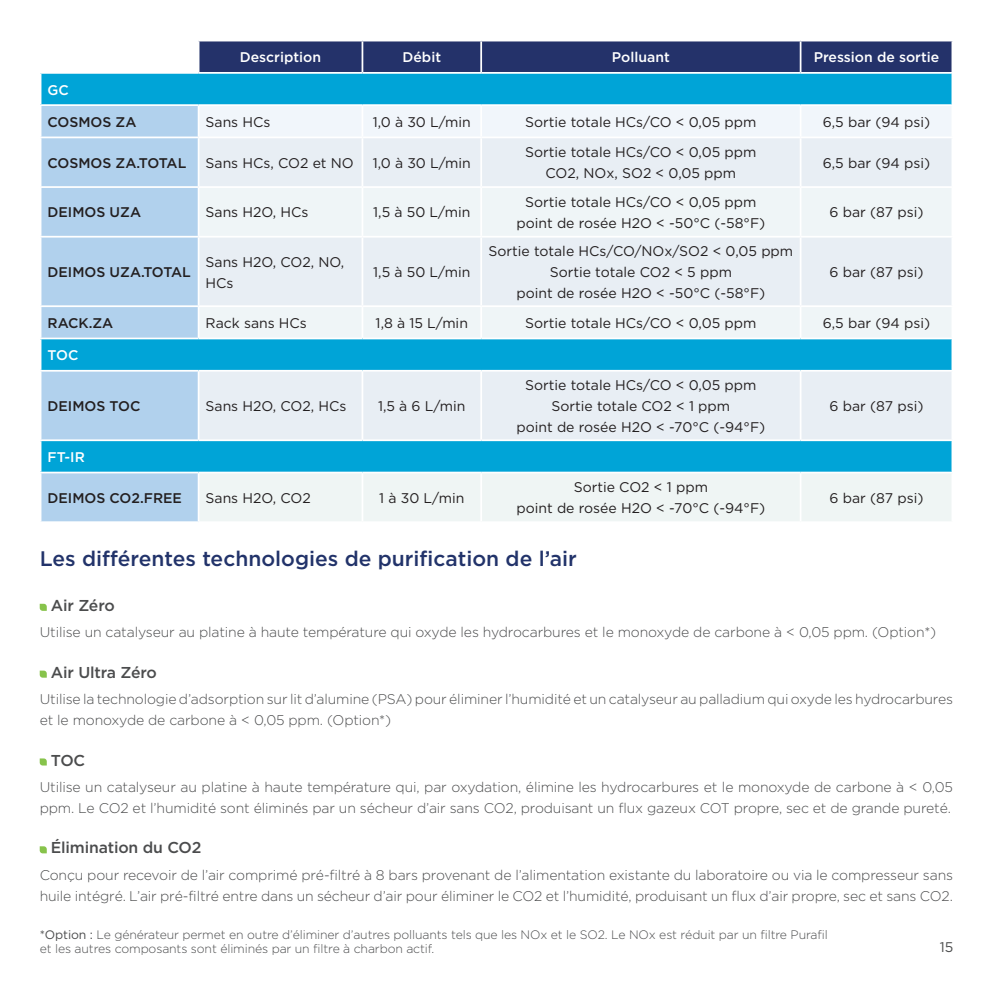
<style>
.page{position:relative;width:993px;height:993px;background:#fff}
.page>*{position:absolute;margin:0;border:0;box-sizing:border-box;transform-origin:0 0}
.t1{font:500 21px "Gotham";color:#22336a}
.t2{font:500 15.75px "Gotham";letter-spacing:-.01em;color:#4b4c4d}
.t3{font:300 14px/21px "Gotham";letter-spacing:-.01em;color:#4b4c4d}
.t4{font:14px/21px "Gotham";color:#231f20;text-align:center}
.t5{font:500 14px "Gotham";color:#231f20}
.t6{font:500 14px "Gotham";color:#fff}
.t7{font:14px "Gotham";color:#4b4c4d}
.t8{font:300 12.25px/14px "Gotham";letter-spacing:-.01em;color:#4b4c4d}
.s1{font-weight:400}
</style>
<div class="page">
<div style="left:199px;top:41px;width:752px;height:31px;background:#24326a"></div>
<div style="left:41px;top:73px;width:911px;height:32px;background:#00a4d7"></div>
<div style="left:41px;top:106px;width:157px;height:415px;background:#b1d1ed"></div>
<svg style="left:199px;top:106px;width:752px;height:80px"></svg>
<div style="left:200px;top:188px;width:751px;height:149px;background:#eff5f7"></div>
<div style="left:199px;top:237px;width:752px;height:68px;background:#e8eef4"></div>
<div style="left:41px;top:338px;width:911px;height:32px;background:#00a4d7"></div>
<div style="left:199px;top:372px;width:752px;height:67px;background:#e8eef4"></div>
<div style="left:41px;top:440px;width:911px;height:32px;background:#00a4d7"></div>
<div style="left:200px;top:474px;width:751px;height:47px;background:#eff5f4"></div>
<hr style="left:361px;top:41px;width:2px;height:31px;background:#fff">
<hr style="left:480px;top:41px;width:2px;height:31px;background:#fff">
<hr style="left:799px;top:41px;width:2px;height:31px;background:#fff">
<hr style="left:40px;top:72px;width:158px;height:2px;background:#fff">
<hr style="left:198px;top:72px;width:164px;height:2px;background:#fff">
<hr style="left:362px;top:72px;width:119px;height:2px;background:#fff">
<hr style="left:481px;top:72px;width:319px;height:2px;background:#fff">
<hr style="left:800px;top:72px;width:152px;height:2px;background:#fff">
<hr style="left:951px;top:74px;width:1px;height:30px;background:#fff">
<hr style="left:480px;top:138px;width:2px;height:48px;background:#fff">
<hr style="left:799px;top:138px;width:2px;height:48px;background:#fff">
<hr style="left:480px;top:188px;width:2px;height:48px;background:#fff">
<hr style="left:799px;top:188px;width:2px;height:48px;background:#fff">
<hr style="left:480px;top:237px;width:2px;height:68px;background:#fff">
<hr style="left:799px;top:237px;width:2px;height:68px;background:#fff">
<hr style="left:480px;top:307px;width:2px;height:30px;background:#fff">
<hr style="left:799px;top:307px;width:2px;height:30px;background:#fff">
<hr style="left:951px;top:339px;width:1px;height:31px;background:#fff">
<hr style="left:40px;top:370px;width:158px;height:1px;background:#fff">
<hr style="left:361px;top:371px;width:2px;height:68px;background:#fff">
<hr style="left:480px;top:371px;width:2px;height:68px;background:#fff">
<hr style="left:799px;top:371px;width:2px;height:68px;background:#fff">
<hr style="left:951px;top:441px;width:1px;height:30px;background:#fff">
<hr style="left:40px;top:471px;width:158px;height:2px;background:#fff">
<hr style="left:198px;top:471px;width:164px;height:2px;background:#fff">
<hr style="left:362px;top:471px;width:119px;height:2px;background:#fff">
<hr style="left:361px;top:473px;width:2px;height:48px;background:#fff">
<hr style="left:481px;top:471px;width:319px;height:2px;background:#fff">
<hr style="left:480px;top:473px;width:2px;height:48px;background:#fff">
<hr style="left:800px;top:471px;width:152px;height:2px;background:#fff">
<hr style="left:799px;top:473px;width:2px;height:48px;background:#fff">
<hr style="left:40px;top:104px;width:158px;height:2px;background:#fff">
<hr style="left:198px;top:104px;width:164px;height:2px;background:#fff">
<hr style="left:362px;top:104px;width:119px;height:2px;background:#fff">
<hr style="left:361px;top:106px;width:2px;height:30px;background:#fff">
<hr style="left:481px;top:104px;width:319px;height:2px;background:#fff">
<hr style="left:480px;top:106px;width:2px;height:30px;background:#fff">
<hr style="left:800px;top:104px;width:152px;height:2px;background:#fff">
<hr style="left:799px;top:106px;width:2px;height:30px;background:#fff">
<hr style="left:40px;top:136px;width:158px;height:2px;background:#fff">
<hr style="left:198px;top:136px;width:164px;height:2px;background:#fff">
<hr style="left:362px;top:136px;width:119px;height:2px;background:#fff">
<hr style="left:361px;top:138px;width:2px;height:48px;background:#fff">
<hr style="left:481px;top:136px;width:319px;height:2px;background:#fff">
<hr style="left:800px;top:136px;width:152px;height:2px;background:#fff">
<hr style="left:40px;top:186px;width:158px;height:2px;background:#fff">
<hr style="left:361px;top:188px;width:2px;height:48px;background:#fff">
<hr style="left:40px;top:236px;width:158px;height:1px;background:#fff">
<hr style="left:198px;top:236px;width:164px;height:1px;background:#fff">
<hr style="left:362px;top:236px;width:119px;height:1px;background:#fff">
<hr style="left:361px;top:237px;width:2px;height:68px;background:#fff">
<hr style="left:481px;top:236px;width:319px;height:1px;background:#fff">
<hr style="left:800px;top:236px;width:152px;height:1px;background:#fff">
<hr style="left:40px;top:305px;width:158px;height:2px;background:#fff">
<hr style="left:198px;top:305px;width:164px;height:2px;background:#fff">
<hr style="left:362px;top:305px;width:119px;height:2px;background:#fff">
<hr style="left:361px;top:307px;width:2px;height:30px;background:#fff">
<hr style="left:481px;top:305px;width:319px;height:2px;background:#fff">
<hr style="left:800px;top:305px;width:152px;height:2px;background:#fff">
<hr style="left:40px;top:337px;width:158px;height:2px;background:#fff">
<hr style="left:198px;top:337px;width:164px;height:2px;background:#fff">
<hr style="left:362px;top:337px;width:119px;height:2px;background:#fff">
<hr style="left:481px;top:337px;width:319px;height:2px;background:#fff">
<hr style="left:800px;top:337px;width:152px;height:2px;background:#fff">
<hr style="left:40px;top:439px;width:158px;height:2px;background:#fff">
<hr style="left:198px;top:439px;width:164px;height:2px;background:#fff">
<hr style="left:362px;top:439px;width:119px;height:2px;background:#fff">
<hr style="left:481px;top:439px;width:319px;height:2px;background:#fff">
<hr style="left:800px;top:439px;width:152px;height:2px;background:#fff">
<svg style="left:40px;top:603px;width:7px;height:7px"></svg>
<svg style="left:40px;top:670px;width:7px;height:7px"></svg>
<svg style="left:40px;top:758px;width:7px;height:7px"></svg>
<svg style="left:40px;top:846px;width:7px;height:7px"></svg>
<p class="t6" style="left:240px;top:48px;width:83px">Description</p>
<p class="t6" style="left:402px;top:48px;width:40px">Débit</p>
<p class="t6" style="left:611px;top:48px;width:59px">Polluant</p>
<p class="t6" style="left:813px;top:48px;width:127px">Pression de sortie</p>
<p class="t6" style="left:48px;top:80px;width:23px">GC</p>
<p class="t5" style="left:48px;top:113px;width:90px">COSMOS ZA</p>
<p class="t4" style="left:205px;top:111px;width:66px">Sans HCs</p>
<p class="t4" style="left:372px;top:111px;width:100px">1,0 à 30 L/min</p>
<p class="t4" style="left:525px;top:111px;width:233px">Sortie totale HCs/CO &lt; 0,05 ppm</p>
<p class="t4" style="left:822px;top:111px;width:109px">6,5 bar (94 psi)</p>
<p class="t5" style="left:48px;top:154px;width:140px">COSMOS ZA.TOTAL</p>
<p class="t4" style="left:205px;top:152px;width:150px">Sans HCs, CO2 et NO</p>
<p class="t4" style="left:372px;top:152px;width:100px">1,0 à 30 L/min</p>
<p class="t4" style="left:525px;top:141px;width:233px">Sortie totale HCs/CO &lt; 0,05 ppm<br>CO2, NOx, SO2 &lt; 0,05 ppm</p>
<p class="t4" style="left:822px;top:152px;width:109px">6,5 bar (94 psi)</p>
<p class="t5" style="left:48px;top:203px;width:95px">DEIMOS UZA</p>
<p class="t4" style="left:205px;top:202px;width:104px">Sans H2O, HCs</p>
<p class="t4" style="left:373px;top:202px;width:98px">1,5 à 50 L/min</p>
<p class="t4" style="left:516px;top:191px;width:250px">Sortie totale HCs/CO &lt; 0,05 ppm point de rosée H2O &lt; -50°C (-58°F)</p>
<p class="t4" style="left:829px;top:202px;width:95px">6 bar (87 psi)</p>
<p class="t5" style="left:48px;top:263px;width:145px">DEIMOS UZA.TOTAL</p>
<p class="t4" style="left:205px;top:251px;width:140px;text-align:left">Sans H2O, CO2, NO,<br>HCs</p>
<p class="t4" style="left:373px;top:261px;width:98px">1,5 à 50 L/min</p>
<p class="t4" style="left:488px;top:240px;width:306px">Sortie totale HCs/CO/NOx/SO2 &lt; 0,05 ppm<br>Sortie totale CO2 &lt; 5 ppm<br>point de rosée H2O &lt; -50°C (-58°F)</p>
<p class="t4" style="left:829px;top:261px;width:95px">6 bar (87 psi)</p>
<p class="t5" style="left:48px;top:314px;width:67px">RACK.ZA</p>
<p class="t4" style="left:205px;top:312px;width:103px">Rack sans HCs</p>
<p class="t4" style="left:375px;top:312px;width:94px">1,8 à 15 L/min</p>
<p class="t4" style="left:525px;top:312px;width:233px">Sortie totale HCs/CO &lt; 0,05 ppm</p>
<p class="t4" style="left:822px;top:312px;width:109px">6,5 bar (94 psi)</p>
<p class="t6" style="left:48px;top:346px;width:32px">TOC</p>
<p class="t5" style="left:48px;top:397px;width:94px">DEIMOS TOC</p>
<p class="t4" style="left:205px;top:395px;width:142px">Sans H2O, CO2, HCs</p>
<p class="t4" style="left:378px;top:395px;width:89px">1,5 à 6 L/min</p>
<p class="t4" style="left:516px;top:374px;width:250px">Sortie totale HCs/CO &lt; 0,05 ppm<br>Sortie totale CO2 &lt; 1 ppm<br>point de rosée H2O &lt; -70°C (-94°F)</p>
<p class="t4" style="left:829px;top:395px;width:95px">6 bar (87 psi)</p>
<p class="t6" style="left:48px;top:448px;width:39px">FT-IR</p>
<p class="t5" style="left:48px;top:488px;width:136px">DEIMOS CO2.FREE</p>
<p class="t4" style="left:205px;top:487px;width:107px">Sans H2O, CO2</p>
<p class="t4" style="left:379px;top:487px;width:87px">1 à 30 L/min</p>
<p class="t4" style="left:516px;top:476px;width:250px">Sortie CO2 &lt; 1 ppm<br>point de rosée H2O &lt; -70°C (-94°F)</p>
<p class="t4" style="left:829px;top:487px;width:95px">6 bar (87 psi)</p>
<h1 class="t1" style="left:40px;top:545px;width:538px">Les différentes technologies de purification de l’air</h1>
<p class="t2" style="left:51px;top:594px;width:65px">Air Zéro</p>
<p class="t3" style="left:40px;top:621px;width:897px">Utilise un catalyseur au platine à haute température qui oxyde les hydrocarbures et le monoxyde de carbone à &lt; 0,05 ppm. (Option*)</p>
<p class="t2" style="left:51px;top:661px;width:107px">Air Ultra Zéro</p>
<p class="t3" style="left:40px;top:688px;width:914px">Utilise la technologie d’adsorption sur lit d’alumine (PSA) pour éliminer l’humidité et un catalyseur au palladium qui oxyde les hydrocarbures et le monoxyde de carbone à &lt; 0,05 ppm. (Option*)</p>
<p class="t2" style="left:51px;top:749px;width:36px">TOC</p>
<p class="t3" style="left:40px;top:775px;width:914px">Utilise un catalyseur au platine à haute température qui, par oxydation, élimine les hydrocarbures et le monoxyde de carbone à &lt; 0,05 ppm. Le CO2 et l’humidité sont éliminés par un sécheur d’air sans CO2, produisant un flux gazeux COT propre, sec et de grande pureté.</p>
<p class="t2" style="left:51px;top:837px;width:152px">Élimination du CO2</p>
<p class="t3" style="left:40px;top:863px;width:914px">Conçu pour recevoir de l’air comprimé pré-filtré à 8 bars provenant de l’alimentation existante du laboratoire ou via le compresseur sans huile intégré. L’air pré-filtré entre dans un sécheur d’air pour éliminer le CO2 et l’humidité, produisant un flux d’air propre, sec et sans CO2.</p>
<p class="t8" style="left:40px;top:927px;width:789px"><span class="s1">*Option :</span> Le générateur permet en outre d’éliminer d’autres polluants tels que les NOx et le SO2. Le NOx est réduit par un filtre Purafil et les autres composants sont éliminés par un filtre à charbon actif.</p>
<p class="t7" style="left:939px;top:937px;width:15px">15</p>
</div>
